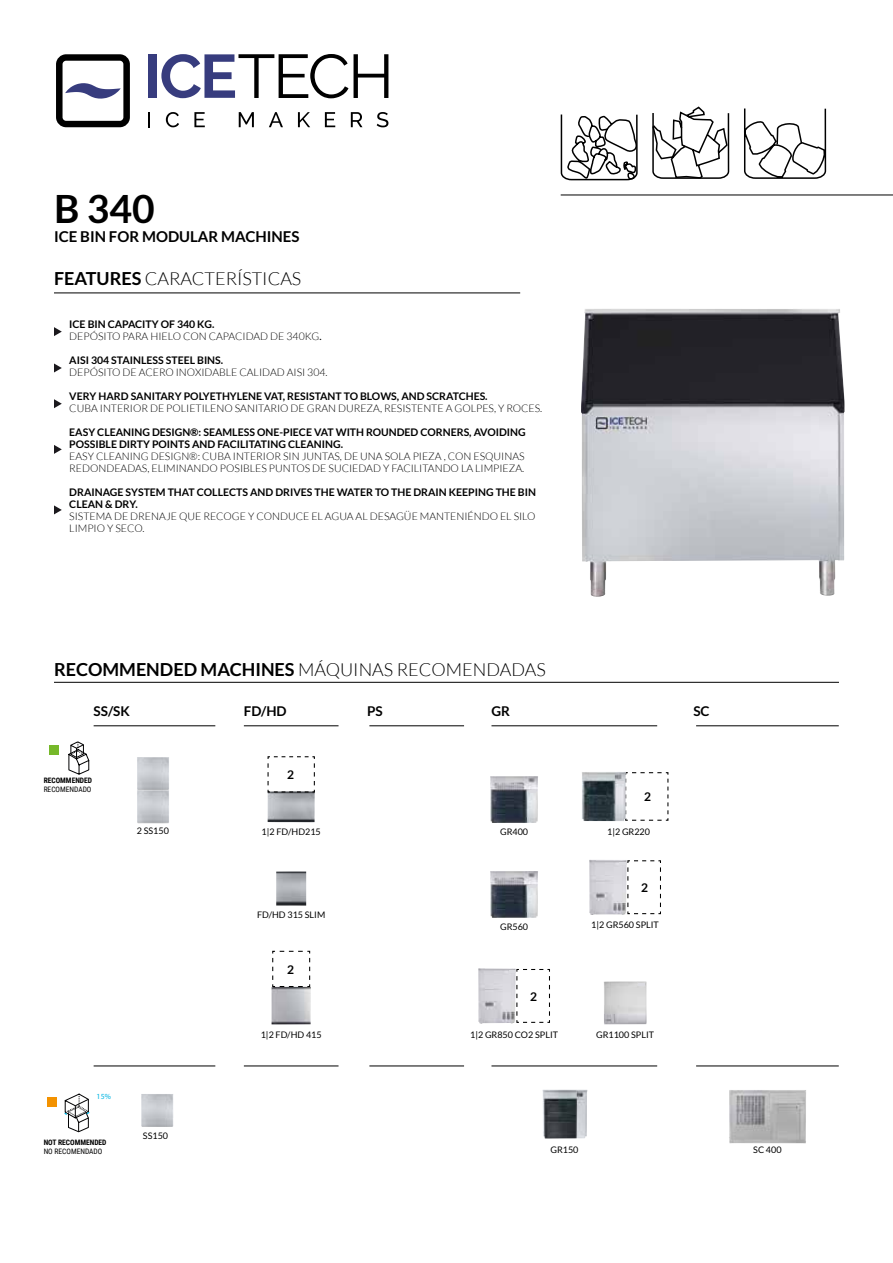
<style>
.page{position:relative;width:893px;height:1263px;background:#fff}
.page>*{position:absolute;margin:0;border:0;box-sizing:border-box;transform-origin:0 0}
.t1{font:700 39px "Lato";color:#000}
.t2{font:300 18px "Lato";color:#000}
.t3{font:700 15px "Lato";color:#000}
.t4{font:700 13.5px "Lato";color:#000}
.t5{font:700 12px "Lato";color:#000}
.t6{font:300 10.5px/12px "Lato";color:#000}
.t7{font:700 10.5px/12px "Lato";color:#000}
.t8{font:9px "Lato";color:#000}
.t9{font:7.8px "Myriad Pro";color:#00b5e2}
.t10{font:700 7.5px "Roboto Condensed";color:#000}
.t11{font:7.5px "Roboto Condensed";color:#000}
.s1{font-weight:700}
.s2{font-weight:400}
</style>
<div class="page">
<hr style="left:54px;top:293px;width:466px;height:1px;background:#000">
<svg style="left:743px;top:108px;width:84px;height:71px"></svg>
<svg style="left:560px;top:114px;width:78px;height:67px"></svg>
<svg style="left:652px;top:106px;width:78px;height:73px"></svg>
<hr style="left:561px;top:195px;width:332px;height:1px;background:#000">
<svg style="left:56px;top:54px;width:74px;height:73px"></svg>
<svg style="left:148px;top:112px;width:2px;height:15px"></svg>
<svg style="left:166px;top:112px;width:13px;height:15px"></svg>
<svg style="left:194px;top:112px;width:11px;height:15px"></svg>
<svg style="left:239px;top:112px;width:15px;height:15px"></svg>
<svg style="left:269px;top:112px;width:14px;height:15px"></svg>
<svg style="left:298px;top:112px;width:12px;height:15px"></svg>
<svg style="left:325px;top:112px;width:10px;height:15px"></svg>
<svg style="left:351px;top:112px;width:11px;height:15px"></svg>
<svg style="left:377px;top:112px;width:11px;height:15px"></svg>
<div style="left:148px;top:54px;width:9px;height:44px;background:#373c7e"></div>
<svg style="left:161px;top:54px;width:187px;height:44px"></svg>
<svg style="left:354px;top:54px;width:34px;height:44px"></svg>
<hr style="left:94px;top:725px;width:121px;height:1px;background:#000">
<hr style="left:244px;top:725px;width:95px;height:1px;background:#000">
<hr style="left:696px;top:725px;width:143px;height:1px;background:#000">
<hr style="left:491px;top:725px;width:166px;height:1px;background:#000">
<hr style="left:369px;top:725px;width:95px;height:1px;background:#000">
<div style="left:47px;top:1097px;width:10px;height:10px;background:#f39200"></div>
<svg style="left:64px;top:1093px;width:25px;height:39px"></svg>
<hr style="left:54px;top:682px;width:785px;height:1px;background:#000">
<div style="left:50px;top:745px;width:9px;height:9px;background:#76b82a"></div>
<svg style="left:68px;top:741px;width:21px;height:34px"></svg>
<svg style="left:54px;top:327px;width:8px;height:9px"></svg>
<svg style="left:54px;top:399px;width:8px;height:9px"></svg>
<svg style="left:54px;top:445px;width:8px;height:9px"></svg>
<svg style="left:54px;top:505px;width:8px;height:9px"></svg>
<svg style="left:54px;top:363px;width:8px;height:9px"></svg>
<img style="left:581px;top:309px;width:264px;height:288px">
<hr style="left:94px;top:1065px;width:121px;height:1px;background:#000">
<hr style="left:244px;top:1065px;width:95px;height:1px;background:#000">
<hr style="left:696px;top:1065px;width:143px;height:1px;background:#000">
<hr style="left:491px;top:1065px;width:166px;height:1px;background:#000">
<hr style="left:369px;top:1065px;width:95px;height:1px;background:#000">
<img style="left:271px;top:987px;width:40px;height:37px">
<svg style="left:272px;top:950px;width:39px;height:37px"></svg>
<img style="left:268px;top:793px;width:47px;height:29px">
<svg style="left:267px;top:756px;width:48px;height:37px"></svg>
<img style="left:137px;top:757px;width:32px;height:66px">
<img style="left:276px;top:871px;width:30px;height:35px">
<img style="left:141px;top:1094px;width:32px;height:33px">
<img style="left:729px;top:1090px;width:77px;height:53px">
<img style="left:542px;top:1090px;width:45px;height:48px">
<img style="left:490px;top:871px;width:48px;height:47px">
<svg style="left:529px;top:885px;width:7px;height:3px"></svg>
<img style="left:490px;top:776px;width:48px;height:47px">
<svg style="left:529px;top:790px;width:7px;height:3px"></svg>
<img style="left:582px;top:772px;width:35px;height:49px">
<svg style="left:617px;top:772px;width:52px;height:49px"></svg>
<img style="left:478px;top:968px;width:35px;height:56px">
<svg style="left:509px;top:968px;width:41px;height:55px"></svg>
<img style="left:589px;top:859px;width:30px;height:56px">
<svg style="left:619px;top:860px;width:42px;height:55px"></svg>
<img style="left:604px;top:981px;width:42px;height:43px">
<svg style="left:638px;top:983px;width:7px;height:3px"></svg>
<h1 class="t1" style="left:54px;top:187px;width:102px">B 340</h1>
<h3 class="t3" style="left:54px;top:228px;width:247px">ICE BIN FOR MODULAR MACHINES</h3>
<h2 class="t2" style="left:54px;top:269px;width:249px"><span class="s1">FEATURES</span> CARACTERÍSTICAS</h2>
<p class="t6" style="left:69px;top:319px;width:254px"><span class="s1">ICE BIN CAPACITY OF 340 KG.<br></span>DEPÓSITO PARA HIELO CON CAPACIDAD DE 340KG<span class="s2">.</span></p>
<p class="t7" style="left:69px;top:354px;width:155px">AISI 304 STAINLESS STEEL BINS.</p>
<p class="t6" style="left:69px;top:367px;width:260px">DEPÓSITO DE ACERO INOXIDABLE CALIDAD AISI 304.</p>
<p class="t7" style="left:69px;top:390px;width:420px">VERY HARD SANITARY POLYETHYLENE VAT, RESISTANT TO BLOWS, AND SCRATCHES.</p>
<p class="t6" style="left:69px;top:403px;width:475px">CUBA INTERIOR DE POLIETILENO SANITARIO DE GRAN DUREZA, RESISTENTE A GOLPES, Y ROCES.</p>
<p class="t7" style="left:69px;top:426px;width:458px">EASY CLEANING DESIGN®: SEAMLESS ONE-PIECE VAT WITH ROUNDED CORNERS, AVOIDING<br>POSSIBLE DIRTY POINTS AND FACILITATING CLEANING.</p>
<p class="t6" style="left:69px;top:451px;width:457px">EASY CLEANING DESIGN®: CUBA INTERIOR SIN JUNTAS, DE UNA SOLA PIEZA , CON ESQUINAS<br>REDONDEADAS, ELIMINANDO POSIBLES PUNTOS DE SUCIEDAD Y FACILITANDO LA LIMPIEZA.</p>
<p class="t7" style="left:69px;top:486px;width:468px">DRAINAGE SYSTEM THAT COLLECTS AND DRIVES THE WATER TO THE DRAIN KEEPING THE BIN<br>CLEAN &amp; DRY.</p>
<p class="t6" style="left:69px;top:511px;width:468px">SISTEMA DE DRENAJE QUE RECOGE Y CONDUCE EL AGUA AL DESAGÜE MANTENIÉNDO EL SILO<br>LIMPIO Y SECO.</p>
<h2 class="t2" style="left:54px;top:660px;width:493px"><span class="s1">RECOMMENDED MACHINES</span> MÁQUINAS RECOMENDADAS</h2>
<p class="t4" style="left:94px;top:703px;width:38px">SS/SK</p>
<p class="t4" style="left:244px;top:703px;width:44px">FD/HD</p>
<p class="t4" style="left:367px;top:703px;width:17px">PS</p>
<p class="t4" style="left:491px;top:703px;width:20px">GR</p>
<p class="t4" style="left:693px;top:703px;width:18px">SC</p>
<p class="t10" style="left:44px;top:775px;width:50px">RECOMMENDED</p>
<p class="t11" style="left:44px;top:784px;width:49px">RECOMENDADO</p>
<p class="t8" style="left:137px;top:826px;width:34px">2 SS150</p>
<p class="t9" style="left:97px;top:1092px;width:16px">15%</p>
<p class="t10" style="left:44px;top:1137px;width:64px">NOT RECOMMENDED</p>
<p class="t11" style="left:44px;top:1146px;width:60px">NO RECOMENDADO</p>
<p class="t8" style="left:143px;top:1131px;width:27px">SS150</p>
<p class="t5" style="left:287px;top:768px;width:8px">2</p>
<p class="t8" style="left:262px;top:827px;width:61px">1|2 FD/HD215</p>
<p class="t8" style="left:257px;top:910px;width:70px">FD/HD 315 SLIM</p>
<p class="t5" style="left:287px;top:962px;width:8px">2</p>
<p class="t8" style="left:261px;top:1030px;width:62px">1|2 FD/HD 415</p>
<p class="t5" style="left:644px;top:790px;width:8px">2</p>
<p class="t8" style="left:500px;top:827px;width:30px">GR400</p>
<p class="t8" style="left:607px;top:827px;width:44px">1|2 GR220</p>
<p class="t8" style="left:500px;top:922px;width:30px">GR560</p>
<p class="t5" style="left:530px;top:989px;width:8px">2</p>
<p class="t8" style="left:470px;top:1030px;width:89px">1|2 GR850 CO2 SPLIT</p>
<p class="t5" style="left:641px;top:881px;width:8px">2</p>
<p class="t8" style="left:591px;top:920px;width:69px">1|2 GR560 SPLIT</p>
<p class="t8" style="left:596px;top:1030px;width:59px">GR1100 SPLIT</p>
<p class="t8" style="left:550px;top:1144px;width:30px">GR150</p>
<p class="t8" style="left:753px;top:1145px;width:30px">SC 400</p>
</div>
